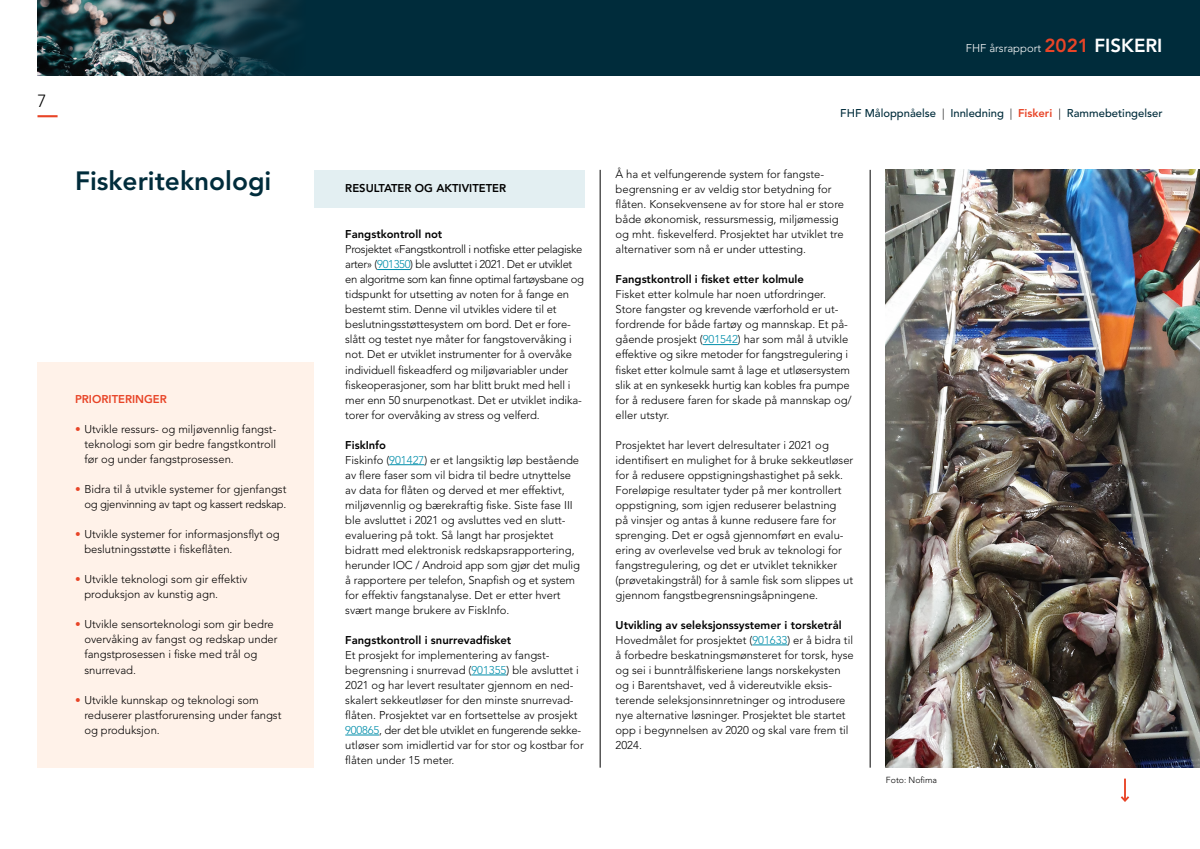
<style>
.page{position:relative;width:1200px;height:849px;background:#fff}
.page>*{position:absolute;margin:0;border:0;box-sizing:border-box;transform-origin:0 0}
.FHF_Brødtekst{font:800 26.25px "Avenir LT";color:#002c3b}
.t1{font:300 17.5px "Avenir LT";color:#000}
.FHF_Brødtekst-2{font:300 11.25px/15px "Avenir LT";color:#000}
.FHF_Brødtekst-3{font:300 11.25px/15px "Avenir LT";letter-spacing:-.03em;color:#000}
.FHF_Brødtekst-4{font:800 11.25px "Avenir LT";color:#000}
.FHF_Ingress{font:500 11.25px "Avenir LT";color:#002c3b}
.FHF_Ingress-2{font:300 11.25px "Avenir LT";color:#fff}
.FHF_Brødtekst-5{font:800 11.25px "Avenir LT";color:#e84427}
.FHF_Brødtekst-6{font:300 8.75px "Avenir LT";color:#000}
.s1{color:#e84427}
.s2{color:#008eaa}
.s3{font-weight:800;font-size:18.75px;color:#e84427}
.s4{font-weight:800;font-size:18.75px}
.s5{font-weight:300;color:#000}
.s6{font-weight:800;color:#e84427}
</style>
<div class="page">
<hr style="left:38px;top:115px;width:20px;height:2px;background:#e84427">
<hr style="left:377px;top:269px;width:33px;height:1px;background:#008eaa">
<hr style="left:389px;top:464px;width:35px;height:1px;background:#008eaa">
<hr style="left:471px;top:674px;width:36px;height:1px;background:#008eaa">
<hr style="left:345px;top:734px;width:34px;height:1px;background:#008eaa">
<hr style="left:703px;top:344px;width:35px;height:1px;background:#008eaa">
<hr style="left:752px;top:644px;width:35px;height:1px;background:#008eaa">
<div style="left:38px;top:0;width:1162px;height:75px;background:#002c3b"></div>
<img style="left:38px;top:0;width:256px;height:75px">
<div style="left:314px;top:170px;width:270px;height:37px;background:#e3eff2"></div>
<div style="left:38px;top:362px;width:276px;height:405px;background:#ffefe4"></div>
<hr style="left:600px;top:170px;width:1px;height:597px;background:#000">
<hr style="left:870px;top:170px;width:1px;height:597px;background:#000">
<hr style="left:1124px;top:778px;width:2px;height:22px;background:#e84427">
<svg style="left:1120px;top:793px;width:10px;height:9px"></svg>
<img style="left:886px;top:170px;width:314px;height:597px">
<h2 class="t1" style="left:38px;top:91px;width:11px">7</h2>
<p class="FHF_Brødtekst" style="left:75px;top:165px;width:198px">Fiskeriteknologi</p>
<p class="FHF_Brødtekst-5" style="left:75px;top:392px;width:93px">PRIORITERINGER</p>
<p class="FHF_Brødtekst-2" style="left:84px;top:421px;width:194px;text-align:justify;text-indent:-9px"><span class="s1">•</span> Utvikle ressurs- og miljøvennlig fangst&shy;teknologi som gir bedre fangstkontroll før og under fangstprosessen.</p>
<p class="FHF_Brødtekst-2" style="left:75px;top:481px;width:213px;text-align:right"><span class="s1">•</span> Bidra til å utvikle systemer for gjenfangst og gjenvinning av tapt og kassert redskap.</p>
<p class="FHF_Brødtekst-2" style="left:84px;top:526px;width:197px;text-indent:-9px"><span class="s1">•</span> Utvikle systemer for informasjonsflyt og beslutningsstøtte i fiskeflåten.</p>
<p class="FHF_Brødtekst-2" style="left:84px;top:571px;width:165px;text-indent:-9px"><span class="s1">•</span> Utvikle teknologi som gir effektiv produksjon av kunstig agn.</p>
<p class="FHF_Brødtekst-2" style="left:84px;top:616px;width:195px;text-indent:-9px"><span class="s1">•</span> Utvikle sensorteknologi som gir bedre overvåking av fangst og redskap under fangstprosessen i fiske med trål og snurrevad.</p>
<p class="FHF_Brødtekst-2" style="left:84px;top:691px;width:199px;text-indent:-9px"><span class="s1">•</span> Utvikle kunnskap og teknologi som reduserer plastforurensing under fangst og produksjon.</p>
<p class="FHF_Brødtekst-4" style="left:345px;top:181px;width:162px">RESULTATER OG AKTIVITETER</p>
<p class="FHF_Brødtekst-4" style="left:345px;top:228px;width:99px">Fangstkontroll not</p>
<p class="FHF_Brødtekst-3" style="left:345px;top:242px;width:240px">Prosjektet «Fangstkontroll i notfiske etter pelagiske arter» (<span class="s2">901350</span>) ble avsluttet i 2021. Det er utviklet en algoritme som kan finne optimal fartøysbane og tidspunkt for utsetting av noten for å fange en bestemt stim. Denne vil utvikles videre til et</p>
<p class="FHF_Brødtekst-2" style="left:345px;top:317px;width:238px">beslutningsstøttesystem om bord. Det er fore&shy;slått og testet nye måter for fangstovervåking i not. Det er utviklet instrumenter for å overvåke individuell fiskeadferd og miljøvariabler under fiskeoperasjoner, som har blitt brukt med hell i mer enn 50 snurpenotkast. Det er utviklet indika&shy;torer for overvåking av stress og velferd.</p>
<p class="FHF_Brødtekst-4" style="left:345px;top:438px;width:42px">FiskInfo</p>
<p class="FHF_Brødtekst-2" style="left:345px;top:452px;width:235px">Fiskinfo (<span class="s2">901427</span>) er et langsiktig løp bestående av flere faser som vil bidra til bedre utnyttelse av data for flåten og derved et mer effektivt, miljøvennlig og bærekraftig fiske. Siste fase III ble avsluttet i 2021 og avsluttes ved en slutt-</p>
<p class="FHF_Brødtekst-2" style="left:345px;top:527px;width:210px">evaluering på tokt. Så langt har prosjektet</p>
<p class="FHF_Brødtekst-2" style="left:345px;top:542px;width:236px">bidratt med elektronisk redskapsrapportering, herunder IOC / Android app som gjør det mulig å rapportere per telefon, Snapfish og et system for effektiv fangstanalyse. Det er etter hvert svært mange brukere av FiskInfo.</p>
<p class="FHF_Brødtekst-4" style="left:345px;top:633px;width:168px">Fangstkontroll i snurrevadfisket</p>
<p class="FHF_Brødtekst-2" style="left:345px;top:647px;width:206px">Et prosjekt for implementering av fangst-</p>
<p class="FHF_Brødtekst-2" style="left:345px;top:662px;width:240px">begrensning i snurrevad (<span class="s2">901355</span>) ble avsluttet i 2021 og har levert resultater gjennom en ned&shy;skalert sekkeutløser for den minste snurrevad&shy;flåten. Prosjektet var en fortsettelse av prosjekt <span class="s2">900865</span>, der det ble utviklet en fungerende sekke&shy;utløser som imidlertid var for stor og kostbar for flåten under 15 meter.</p>
<p class="FHF_Ingress-2" style="left:966px;top:41px;width:198px">FHF årsrapport <span class="s3">2021</span> <span class="s4">FISKERI</span></p>
<p class="FHF_Ingress" style="left:840px;top:107px;width:324px">FHF Måloppnåelse <span class="s5">|</span> Innledning <span class="s5">|</span> <span class="s6">Fiskeri</span> <span class="s5">|</span> Rammebetingelser</p>
<p class="FHF_Brødtekst-2" style="left:616px;top:167px;width:210px">Å ha et velfungerende system for fangste-</p>
<p class="FHF_Brødtekst-2" style="left:616px;top:182px;width:230px">begrensning er av veldig stor betydning for flåten. Konsekvensene av for store hal er store både økonomisk, ressursmessig, miljømessig og mht. fiskevelferd. Prosjektet har utviklet tre alternativer som nå er under uttesting.</p>
<p class="FHF_Brødtekst-4" style="left:616px;top:273px;width:190px">Fangstkontroll i fisket etter kolmule</p>
<p class="FHF_Brødtekst-2" style="left:616px;top:287px;width:238px">Fisket etter kolmule har noen utfordringer.<br>Store fangster og krevende værforhold er ut&shy;fordrende for både fartøy og mannskap. Et på&shy;gående prosjekt (<span class="s2">901542</span>) har som mål å utvikle effektive og sikre metoder for fangstregulering i fisket etter kolmule samt å lage et utløsersystem slik at en synkesekk hurtig kan kobles fra pumpe for å redusere faren for skade på mannskap og/ eller utstyr.</p>
<p class="FHF_Brødtekst-2" style="left:616px;top:437px;width:239px">Prosjektet har levert delresultater i 2021 og identifisert en mulighet for å bruke sekkeutløser for å redusere oppstigningshastighet på sekk.<br>Foreløpige resultater tyder på mer kontrollert oppstigning, som igjen reduserer belastning<br>på vinsjer og antas å kunne redusere fare for sprenging. Det er også gjennomført en evalu&shy;ering av overlevelse ved bruk av teknologi for fangstregulering, og det er utviklet teknikker (prøvetakingstrål) for å samle fisk som slippes ut gjennom fangstbegrensningsåpningene.</p>
<p class="FHF_Brødtekst-4" style="left:616px;top:618px;width:228px">Utvikling av seleksjonssystemer i torsketrål</p>
<p class="FHF_Brødtekst-2" style="left:616px;top:632px;width:240px">Hovedmålet for prosjektet (<span class="s2">901633</span>) er å bidra til å forbedre beskatningsmønsteret for torsk, hyse og sei i bunntrålfiskeriene langs norskekysten og i Barentshavet, ved å videreutvikle eksis&shy;terende seleksjonsinnretninger og introdusere nye alternative løsninger. Prosjektet ble startet opp i begynnelsen av 2020 og skal vare frem til 2024.</p>
<p class="FHF_Brødtekst-6" style="left:886px;top:774px;width:53px">Foto: Nofima</p>
</div>
